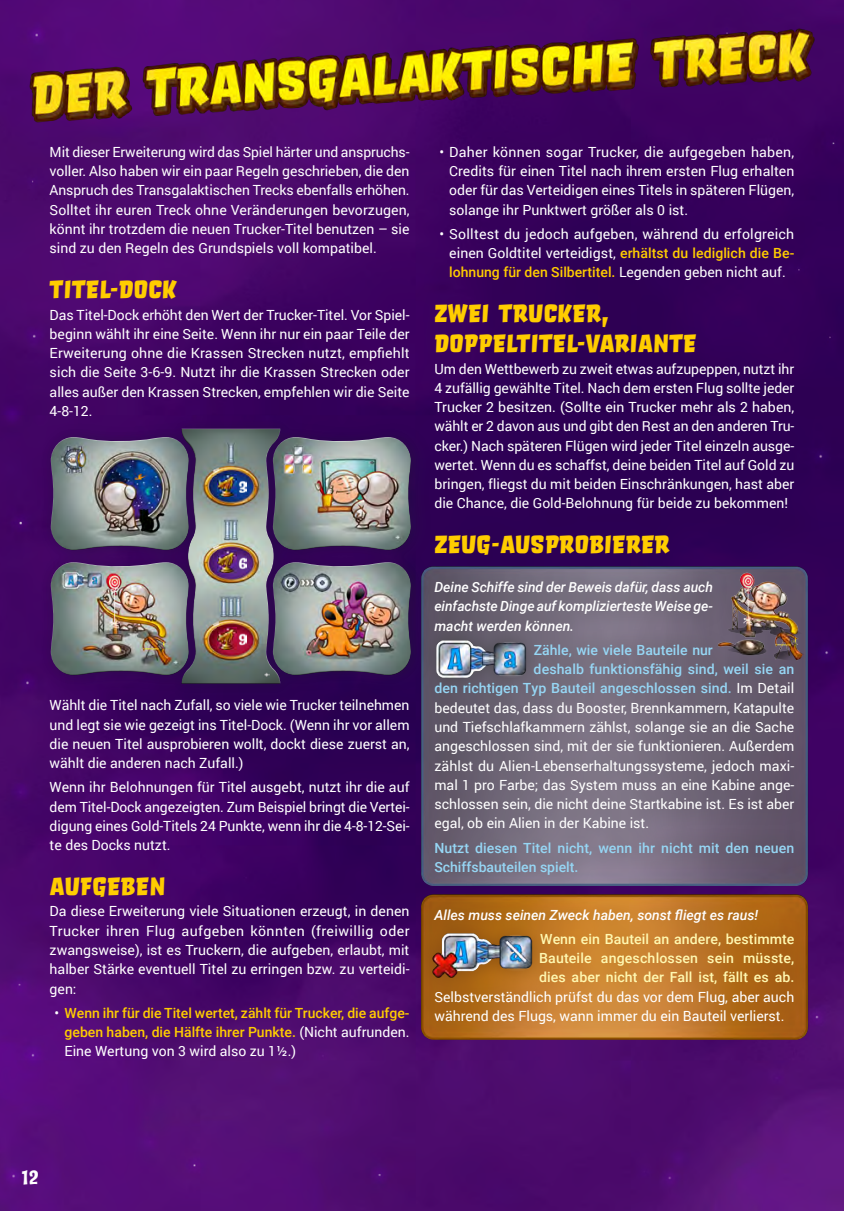
<style>
.page{position:relative;width:844px;height:1211px;background:#fff}
.page>*{position:absolute;margin:0;border:0;box-sizing:border-box;transform-origin:0 0}
.t1{font:24.5px/29.8px "Orgovan Brush";color:#ffcd00}
.t2{font:700 19.25px "Catseye";color:#fff}
.Gold-silver{font:14px/19.2px "Roboto";color:#fff;text-align:justify}
.Gold-silver-2{font:500 14px/19.2px "Roboto";letter-spacing:.005em;color:#96d6f4}
.Gold-silver-3{font:italic 500 14px/19.2px "Roboto";color:#fff;text-align:justify}
.t3{font:500 14px/19.2px "Roboto";color:#ffcd00;text-align:justify}
.Gold-silver-4{font:500 14px "Roboto";letter-spacing:.005em;color:#fff8b1}
.s1{font-weight:400;color:#fff}
.s2{font-weight:500;color:#ffcd00}
</style>
<div class="page">
<img style="left:0;top:0;width:843px;height:1210px">
<img style="left:415px;top:556px;width:399px;height:328px">
<img style="left:415px;top:884px;width:399px;height:168px">
<div style="left:39px;top:413px;width:393px;height:288px;background:#281b47;opacity:.4"></div>
<div style="left:39px;top:417px;width:383px;height:278px;background:#000;opacity:.1"></div>
<div style="left:272px;top:451px;width:140px;height:100px;background:#000;opacity:.75"></div>
<div style="left:271px;top:437px;width:140px;height:106px;background:#fff;opacity:.75"></div>
<div style="left:50px;top:451px;width:140px;height:100px;background:#000;opacity:.75"></div>
<div style="left:49px;top:437px;width:140px;height:106px;background:#fff;opacity:.75"></div>
<div style="left:272px;top:576px;width:140px;height:101px;background:#000;opacity:.75"></div>
<div style="left:271px;top:562px;width:140px;height:107px;background:#fff;opacity:.75"></div>
<div style="left:50px;top:576px;width:140px;height:101px;background:#000;opacity:.75"></div>
<div style="left:49px;top:562px;width:140px;height:107px;background:#fff;opacity:.75"></div>
<div style="left:180px;top:427px;width:101px;height:257px;background:#fff;opacity:.75"></div>
<img style="left:21px;top:0;width:801px;height:126px">
<div style="left:417px;top:564px;width:394px;height:326px;background:#444644;opacity:.75"></div>
<img style="left:434px;top:639px;width:94px;height:41px">
<div style="left:415px;top:891px;width:395px;height:149px;background:#7e4811;opacity:.75"></div>
<img style="left:429px;top:932px;width:105px;height:46px">
<p class="Gold-silver" style="left:50px;top:142px;width:361px">Mit dieser Erweiterung wird das Spiel härter und anspruchs&shy;voller. Also haben wir ein paar Regeln geschrieben, die den Anspruch des Transgalaktischen Trecks ebenfalls erhöhen.<br>Solltet ihr euren Treck ohne Veränderungen bevorzugen, könnt ihr trotzdem die neuen Trucker-Titel benutzen – sie sind zu den Regeln des Grundspiels voll kompatibel.</p>
<h2 class="t1" style="left:50px;top:274px;width:129px">TITEL-DOCK</h2>
<p class="Gold-silver" style="left:50px;top:304px;width:361px">Das Titel-Dock erhöht den Wert der Trucker-Titel. Vor Spiel&shy;beginn wählt ihr eine Seite. Wenn ihr nur ein paar Teile der Erweiterung ohne die Krassen Strecken nutzt, empfiehlt sich die Seite 3-6-9. Nutzt ihr die Krassen Strecken oder alles außer den Krassen Strecken, empfehlen wir die Seite 4-8-12.</p>
<p class="Gold-silver" style="left:50px;top:695px;width:361px">Wählt die Titel nach Zufall, so viele wie Trucker teilnehmen und legt sie wie gezeigt ins Titel-Dock. (Wenn ihr vor allem die neuen Titel ausprobieren wollt, dockt diese zuerst an, wählt die anderen nach Zufall.)</p>
<p class="Gold-silver" style="left:50px;top:777px;width:361px">Wenn ihr Belohnungen für Titel ausgebt, nutzt ihr die auf dem Titel-Dock angezeigten. Zum Beispiel bringt die Vertei&shy;digung eines Gold-Titels 24 Punkte, wenn ihr die 4-8-12-Sei&shy;te des Docks nutzt.</p>
<h2 class="t1" style="left:50px;top:871px;width:117px">AUFGEBEN</h2>
<p class="Gold-silver" style="left:50px;top:901px;width:361px">Da diese Erweiterung viele Situationen erzeugt, in denen Trucker ihren Flug aufgeben könnten (freiwillig oder zwangsweise), ist es Truckern, die aufgeben, erlaubt, mit halber Stärke eventuell Titel zu erringen bzw. zu verteidi&shy;gen:</p>
<p class="t3" style="left:64px;top:1002px;width:346px;text-indent:-10px"><span class="s1">•</span> Wenn ihr für die Titel wertet, zählt für Trucker, die aufge&shy;geben haben, die Hälfte ihrer Punkte. <span class="s1">(Nicht aufrunden.<br>Eine Wertung von 3 wird also zu 1½.)</span></p>
<p class="Gold-silver" style="left:449px;top:142px;width:346px;text-indent:-10px">• Daher können sogar Trucker, die aufgegeben haben, Credits für einen Titel nach ihrem ersten Flug erhalten oder für das Verteidigen eines Titels in späteren Flügen, solange ihr Punktwert größer als 0 ist.</p>
<p class="Gold-silver" style="left:449px;top:224px;width:346px;text-indent:-10px">• Solltest du jedoch aufgeben, während du erfolgreich einen Goldtitel verteidigst, <span class="s2">erhältst du lediglich die Be&shy;lohnung für den Silbertitel.</span> Legenden geben nicht auf.</p>
<h2 class="t1" style="left:434px;top:298px;width:264px">ZWEI TRUCKER,<br>DOPPELTITEL-VARIANTE</h2>
<p class="Gold-silver" style="left:434px;top:358px;width:361px">Um den Wettbewerb zu zweit etwas aufzupeppen, nutzt ihr 4 zufällig gewählte Titel. Nach dem ersten Flug sollte jeder Trucker 2 besitzen. (Sollte ein Trucker mehr als 2 haben, wählt er 2 davon aus und gibt den Rest an den anderen Tru&shy;cker.) Nach späteren Flügen wird jeder Titel einzeln ausge&shy;wertet. Wenn du es schaffst, deine beiden Titel auf Gold zu bringen, fliegst du mit beiden Einschränkungen, hast aber die Chance, die Gold-Belohnung für beide zu bekommen!</p>
<h2 class="t1" style="left:434px;top:529px;width:237px">ZEUG-AUSPROBIERER</h2>
<p class="Gold-silver-3" style="left:434px;top:577px;width:280px">Deine Schiffe sind der Beweis dafür, dass auch einfachste Dinge auf komplizierteste Weise ge&shy;macht werden können.</p>
<p class="Gold-silver-2" style="left:533px;top:640px;width:180px">Zähle, wie viele Bauteile nur</p>
<p class="Gold-silver-2" style="left:533px;top:659px;width:262px">deshalb funktionsfähig sind, weil sie an</p>
<p class="Gold-silver-2" style="left:434px;top:678px;width:361px">den richtigen Typ Bauteil angeschlossen sind. <span class="s1">Im Detail</span></p>
<p class="Gold-silver" style="left:434px;top:697px;width:361px">bedeutet das, dass du Booster, Brennkammern, Katapulte</p>
<p class="Gold-silver" style="left:434px;top:716px;width:361px">und Tiefschlafkammern zählst, solange sie an die Sache</p>
<p class="Gold-silver" style="left:434px;top:736px;width:361px">angeschlossen sind, mit der sie funktionieren. Außerdem</p>
<p class="Gold-silver" style="left:434px;top:755px;width:361px">zählst du Alien-Lebenserhaltungssysteme, jedoch maxi-</p>
<p class="Gold-silver" style="left:434px;top:774px;width:361px">mal 1 pro Farbe; das System muss an eine Kabine ange-</p>
<p class="Gold-silver" style="left:434px;top:793px;width:361px">schlossen sein, die nicht deine Startkabine ist. Es ist aber</p>
<p class="Gold-silver" style="left:434px;top:813px;width:216px">egal, ob ein Alien in der Kabine ist.</p>
<p class="Gold-silver-2" style="left:434px;top:837px;width:361px">Nutzt diesen Titel nicht, wenn ihr nicht mit den neuen<br>Schiffsbauteilen spielt.</p>
<p class="Gold-silver-3" style="left:434px;top:904px;width:325px">Alles muss seinen Zweck haben, sonst fliegt es raus!</p>
<p class="Gold-silver-4" style="left:540px;top:929px;width:255px">Wenn ein Bauteil an andere, bestimmte</p>
<p class="Gold-silver-4" style="left:539px;top:948px;width:256px">Bauteile angeschlossen sein müsste,</p>
<p class="Gold-silver-4" style="left:539px;top:967px;width:257px">dies aber nicht der Fall ist, fällt es ab.</p>
<p class="Gold-silver" style="left:434px;top:986px;width:361px">Selbstverständlich prüfst du das vor dem Flug, aber auch</p>
<p class="Gold-silver" style="left:434px;top:1005px;width:351px">während des Flugs, wann immer du ein Bauteil verlierst.</p>
<h2 class="t2" style="left:22px;top:1165px;width:18px">12</h2>
</div>
